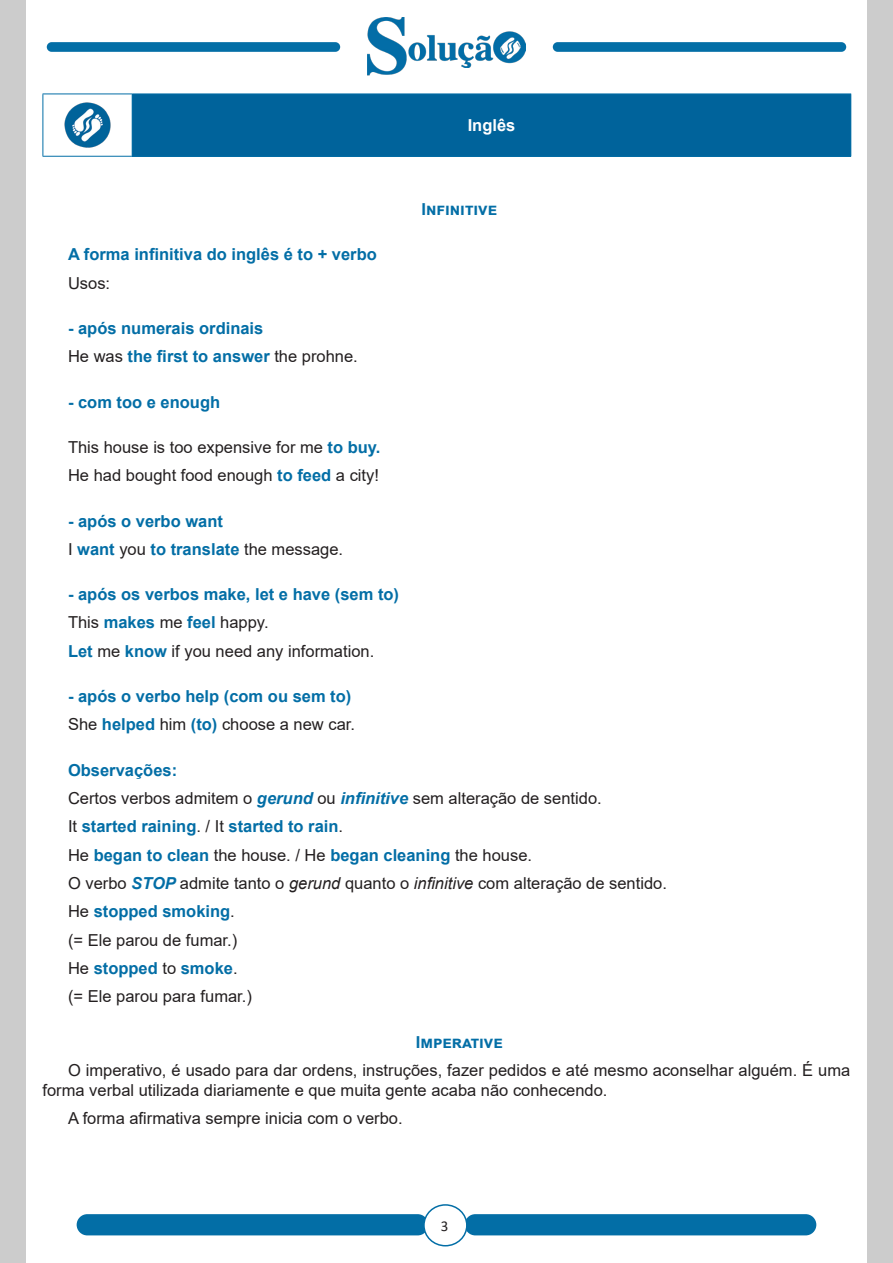
<style>
.page{position:relative;width:893px;height:1263px;background:#fff}
.page>*{position:absolute;margin:0;border:0;box-sizing:border-box;transform-origin:0 0}
.t1{font:16.5px/19.8px "Arial";color:#231f20}
.TITULO_DE_LEI{font:700 16.5px "Arial";color:#036ea6}
.CENTRALIZAR{font:700 16.5px "Arial";color:#fff}
.t2{font:15px "Calibri";color:#231f20}
.s1{font-weight:400;color:#231f20}
.s2{font-weight:700;color:#036ea6}
.s3{font-weight:700;font-style:italic;color:#036ea6}
.s4{font-style:italic}
</style>
<div class="page">
<div style="left:0;top:0;width:26px;height:1263px;background:#ccc"></div>
<div style="left:867px;top:0;width:26px;height:1263px;background:#ccc"></div>
<div style="left:77px;top:1214px;width:351px;height:21px;background:#036ea6;border-radius:11px"></div>
<div style="left:465px;top:1214px;width:351px;height:21px;background:#036ea6;border-radius:11px"></div>
<div style="left:424px;top:1205px;width:43px;height:41px;background:#fff;border-radius:50%"></div>
<div style="left:423px;top:1204px;width:45px;height:42px;border:2px solid #036ea6;border-radius:50%"></div>
<div style="left:47px;top:42px;width:293px;height:10px;background:#036ea6;border-radius:5px"></div>
<div style="left:553px;top:42px;width:293px;height:10px;background:#036ea6;border-radius:5px"></div>
<img style="left:367px;top:17px;width:159px;height:58px">
<div style="left:406px;top:68px;width:120px;height:9px;background:#fff"></div>
<div style="left:436px;top:28px;width:39px;height:12px;background:#fff"></div>
<hr style="left:406px;top:67px;width:44px;height:3px;background:#fff">
<hr style="left:481px;top:67px;width:45px;height:3px;background:#fff">
<div style="left:132px;top:94px;width:719px;height:62px;background:#00639b"></div>
<hr style="left:43px;top:94px;width:89px;height:1px;background:#036ea6">
<hr style="left:43px;top:94px;width:1px;height:62px;background:#036ea6">
<hr style="left:43px;top:156px;width:89px;height:1px;background:#036ea6">
<hr style="left:132px;top:94px;width:719px;height:1px;background:#036ea6">
<hr style="left:132px;top:94px;width:1px;height:62px;background:#036ea6">
<hr style="left:850px;top:94px;width:1px;height:62px;background:#036ea6">
<hr style="left:132px;top:156px;width:719px;height:1px;background:#036ea6">
<img style="left:64px;top:102px;width:47px;height:46px">
<p class="CENTRALIZAR" style="left:468px;top:114px;width:49px">Inglês</p>
<p class="TITULO_DE_LEI" style="left:421px;top:198px;width:77px">Infinitive</p>
<p class="TITULO_DE_LEI" style="left:68px;top:243px;width:310px">A forma infinitiva do inglês é to + verbo</p>
<p class="t1" style="left:68px;top:273px;width:44px">Usos:</p>
<p class="TITULO_DE_LEI" style="left:68px;top:317px;width:197px">- após numerais ordinais</p>
<p class="TITULO_DE_LEI" style="left:68px;top:345px;width:291px"><span class="s1">He was</span> the first to answer <span class="s1">the prohne.</span></p>
<p class="TITULO_DE_LEI" style="left:68px;top:390px;width:154px">- com too e enough</p>
<p class="t1" style="left:68px;top:437px;width:314px">This house is too expensive for me <span class="s2">to buy.</span></p>
<p class="t1" style="left:68px;top:465px;width:312px">He had bought food enough <span class="s2">to feed</span> a city!</p>
<p class="TITULO_DE_LEI" style="left:68px;top:509px;width:156px">- após o verbo want</p>
<p class="t1" style="left:68px;top:539px;width:277px">I <span class="s2">want</span> you <span class="s2">to translate</span> the message.</p>
<p class="TITULO_DE_LEI" style="left:68px;top:583px;width:333px">- após os verbos make, let e have (sem to)</p>
<p class="t1" style="left:68px;top:613px;width:202px">This <span class="s2">makes</span> me <span class="s2">feel</span> happy.</p>
<p class="t1" style="left:68px;top:641px;width:308px"><span class="s2">Let</span> me <span class="s2">know</span> if you need any information.</p>
<p class="TITULO_DE_LEI" style="left:68px;top:685px;width:285px">- após o verbo help (com ou sem to)</p>
<p class="t1" style="left:68px;top:715px;width:289px">She <span class="s2">helped</span> him <span class="s2">(to)</span> choose a new car.</p>
<p class="TITULO_DE_LEI" style="left:68px;top:758px;width:111px">Observações:</p>
<p class="t1" style="left:68px;top:788px;width:535px">Certos verbos admitem o <span class="s3">gerund</span> ou <span class="s3">infinitive</span> sem alteração de sentido.</p>
<p class="TITULO_DE_LEI" style="left:68px;top:815px;width:277px"><span class="s1">It</span> started raining<span class="s1">. / It</span> started to rain<span class="s1">.</span></p>
<p class="TITULO_DE_LEI" style="left:68px;top:843px;width:466px"><span class="s1">He</span> began to clean <span class="s1">the house. / He</span> began cleaning <span class="s1">the house.</span></p>
<p class="t1" style="left:68px;top:873px;width:600px">O verbo <span class="s3">STOP</span> admite tanto o <span class="s4">gerund</span> quanto o <span class="s4">infinitive</span> com alteração de sentido.</p>
<p class="TITULO_DE_LEI" style="left:68px;top:900px;width:168px"><span class="s1">He</span> stopped smoking<span class="s1">.</span></p>
<p class="t1" style="left:68px;top:930px;width:171px">(= Ele parou de fumar.)</p>
<p class="TITULO_DE_LEI" style="left:68px;top:956px;width:171px"><span class="s1">He</span> stopped <span class="s1">to</span> smoke<span class="s1">.</span></p>
<p class="t1" style="left:68px;top:986px;width:185px">(= Ele parou para fumar.)</p>
<p class="TITULO_DE_LEI" style="left:416px;top:1030px;width:88px">Imperative</p>
<p class="t1" style="left:43px;top:1060px;width:809px;text-indent:26px">O imperativo, é usado para dar ordens, instruções, fazer pedidos e até mesmo aconselhar alguém. É uma forma verbal utilizada diariamente e que muita gente acaba não conhecendo.</p>
<p class="t1" style="left:68px;top:1108px;width:336px">A forma afirmativa sempre inicia com o verbo.</p>
<p class="t2" style="left:441px;top:1215px;width:9px">3</p>
</div>
